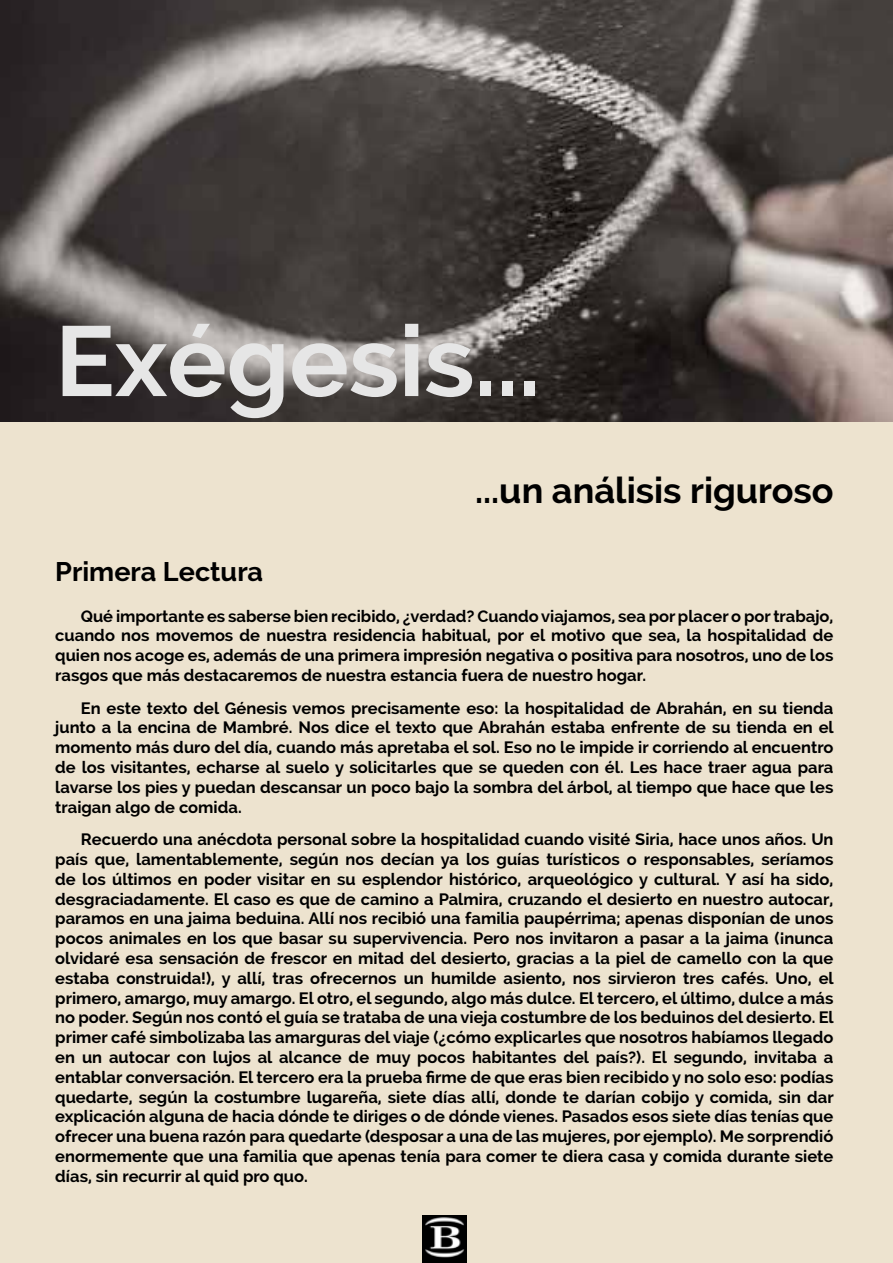
<style>
.page{position:relative;width:893px;height:1263px;background:#fff}
.page>*{position:absolute;margin:0;border:0;box-sizing:border-box;transform-origin:0 0}
.t1{font:700 99px "Raleway";color:#e6e6e6}
.t2{font:700 36px "Raleway";color:#000}
.t3{font:700 27px "Raleway";color:#000}
.t4{font:700 16.5px/19.8px "Raleway";color:#000;text-align:justify}
</style>
<div class="page">
<div style="left:0;top:393px;width:893px;height:870px;background:#ede3cf"></div>
<img style="left:0;top:0;width:893px;height:421px">
<img style="left:422px;top:1216px;width:44px;height:47px">
<h1 class="t1" style="left:55px;top:305px;width:487px">Exégesis...</h1>
<h2 class="t2" style="left:475px;top:470px;width:360px">...un análisis riguroso</h2>
<h3 class="t3" style="left:55px;top:556px;width:209px">Primera Lectura</h3>
<p class="t4" style="left:55px;top:606px;width:780px;text-indent:26px">Qué importante es saberse bien recibido, ¿verdad? Cuando viajamos, sea por placer o por trabajo, cuando nos movemos de nuestra residencia habitual, por el motivo que sea, la hospitalidad de quien nos acoge es, además de una primera impresión negativa o positiva para nosotros, uno de los rasgos que más destacaremos de nuestra estancia fuera de nuestro hogar.</p>
<p class="t4" style="left:55px;top:698px;width:780px;text-indent:26px">En este texto del Génesis vemos precisamente eso: la hospitalidad de Abrahán, en su tienda junto a la encina de Mambré. Nos dice el texto que Abrahán estaba enfrente de su tienda en el momento más duro del día, cuando más apretaba el sol. Eso no le impide ir corriendo al encuentro de los visitantes, echarse al suelo y solicitarles que se queden con él. Les hace traer agua para lavarse los pies y puedan descansar un poco bajo la sombra del árbol, al tiempo que hace que les traigan algo de comida.</p>
<p class="t4" style="left:55px;top:829px;width:780px;text-indent:26px">Recuerdo una anécdota personal sobre la hospitalidad cuando visité Siria, hace unos años. Un país que, lamentablemente, según nos decían ya los guías turísticos o responsables, seríamos de los últimos en poder visitar en su esplendor histórico, arqueológico y cultural. Y así ha sido, desgraciadamente. El caso es que de camino a Palmira, cruzando el desierto en nuestro autocar, paramos en una jaima beduina. Allí nos recibió una familia paupérrima; apenas disponían de unos pocos animales en los que basar su supervivencia. Pero nos invitaron a pasar a la jaima (¡nunca olvidaré esa sensación de frescor en mitad del desierto, gracias a la piel de camello con la que estaba construida!), y allí, tras ofrecernos un humilde asiento, nos sirvieron tres cafés. Uno, el primero, amargo, muy amargo. El otro, el segundo, algo más dulce. El tercero, el último, dulce a más no poder. Según nos contó el guía se trataba de una vieja costumbre de los beduinos del desierto. El primer café simbolizaba las amarguras del viaje (¿cómo explicarles que nosotros habíamos llegado en un autocar con lujos al alcance de muy pocos habitantes del país?). El segundo, invitaba a entablar conversación. El tercero era la prueba firme de que eras bien recibido y no solo eso: podías quedarte, según la costumbre lugareña, siete días allí, donde te darían cobijo y comida, sin dar explicación alguna de hacia dónde te diriges o de dónde vienes. Pasados esos siete días tenías que ofrecer una buena razón para quedarte (desposar a una de las mujeres, por ejemplo). Me sorprendió enormemente que una familia que apenas tenía para comer te diera casa y comida durante siete días, sin recurrir al quid pro quo.</p>
</div>
